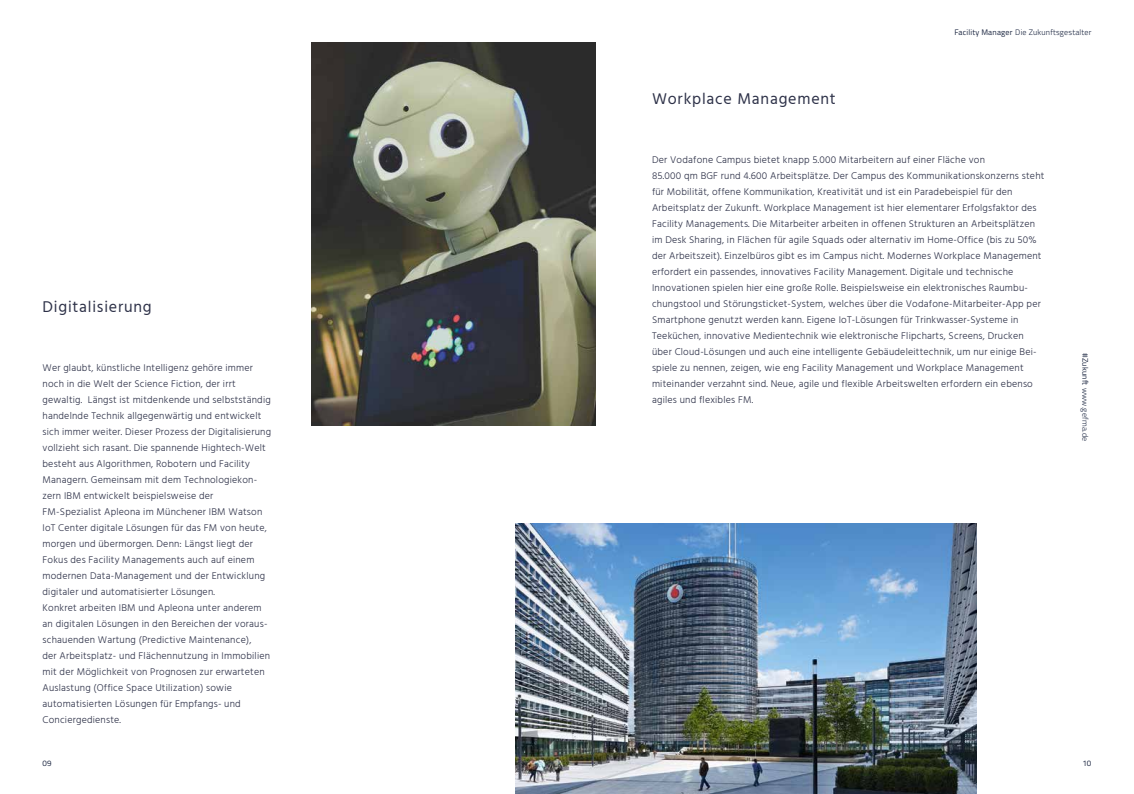
<style>
.page{position:relative;width:1134px;height:794px;background:#fff}
.page>*{position:absolute;margin:0;border:0;box-sizing:border-box;transform-origin:0 0}
.t1{font:16px "Hind Guntur";letter-spacing:.05em;color:#2d3148}
.t2{font:300 10px/16px "Hind Guntur";letter-spacing:.02em;color:#2d3148}
.t3{font:300 8px "Titillium Web";letter-spacing:.025em;color:#19243f}
.t4{font:8px "Titillium Web";color:#19243f}
.s1{font-weight:400}
</style>
<div class="page">
<img style="left:312px;top:43px;width:283px;height:382px">
<img style="left:516px;top:523px;width:461px;height:271px">
<h1 class="t1" style="left:43px;top:297px;width:111px">Digitalisierung</h1>
<p class="t2" style="left:43px;top:359px;width:230px">Wer glaubt, künstliche Intelligenz gehöre immer noch in die Welt der Science Fiction, der irrt gewaltig. Längst ist mitdenkende und selbstständig handelnde Technik allgegenwärtig und entwickelt sich immer weiter. Dieser Prozess der Digitalisierung vollzieht sich rasant. Die spannende Hightech-Welt besteht aus Algorithmen, Robotern und Facility Managern. Gemeinsam mit dem Technologiekon&shy;zern IBM entwickelt beispielsweise der FM-Spezialist Apleona im Münchener IBM Watson IoT Center digitale Lösungen für das FM von heute, morgen und übermorgen. Denn: Längst liegt der Fokus des Facility Managements auch auf einem modernen Data-Management und der Entwicklung digitaler und automatisierter Lösungen.<br>Konkret arbeiten IBM und Apleona unter anderem an digitalen Lösungen in den Bereichen der voraus&shy;schauenden Wartung (Predictive Maintenance),<br>der Arbeitsplatz- und Flächennutzung in Immobilien mit der Möglichkeit von Prognosen zur erwarteten Auslastung (Office Space Utilization) sowie automatisierten Lösungen für Empfangs- und Conciergedienste.</p>
<p class="t4" style="left:43px;top:757px;width:11px">09</p>
<h1 class="t1" style="left:652px;top:89px;width:185px">Workplace Management</h1>
<p class="t3" style="left:954px;top:26px;width:139px"><span class="s1">Facility Manager</span> Die Zukunftsgestalter</p>
<p class="t2" style="left:652px;top:151px;width:394px">Der Vodafone Campus bietet knapp 5.000 Mitarbeitern auf einer Fläche von<br>85.000 qm BGF rund 4.600 Arbeitsplätze. Der Campus des Kommunikationskonzerns steht für Mobilität, offene Kommunikation, Kreativität und ist ein Paradebeispiel für den Arbeitsplatz der Zukunft. Workplace Management ist hier elementarer Erfolgsfaktor des Facility Managements. Die Mitarbeiter arbeiten in offenen Strukturen an Arbeitsplätzen im Desk Sharing, in Flächen für agile Squads oder alternativ im Home-Office (bis zu 50% der Arbeitszeit). Einzelbüros gibt es im Campus nicht. Modernes Workplace Management erfordert ein passendes, innovatives Facility Management. Digitale und technische Innovationen spielen hier eine große Rolle. Beispielsweise ein elektronisches Raumbu&shy;chungstool und Störungsticket-System, welches über die Vodafone-Mitarbeiter-App per Smartphone genutzt werden kann. Eigene IoT-Lösungen für Trinkwasser-Systeme in Teeküchen, innovative Medientechnik wie elektronische Flipcharts, Screens, Drucken über Cloud-Lösungen und auch eine intelligente Gebäudeleittechnik, um nur einige Bei&shy;spiele zu nennen, zeigen, wie eng Facility Management und Workplace Management miteinander verzahnt sind. Neue, agile und flexible Arbeitswelten erfordern ein ebenso agiles und flexibles FM.</p>
<p class="t3" style="left:1091px;top:353px;width:89px;rotate:90deg"><span class="s1">#Zukunft</span> www.gefma.de</p>
<p class="t4" style="left:1082px;top:757px;width:11px">10</p>
</div>
